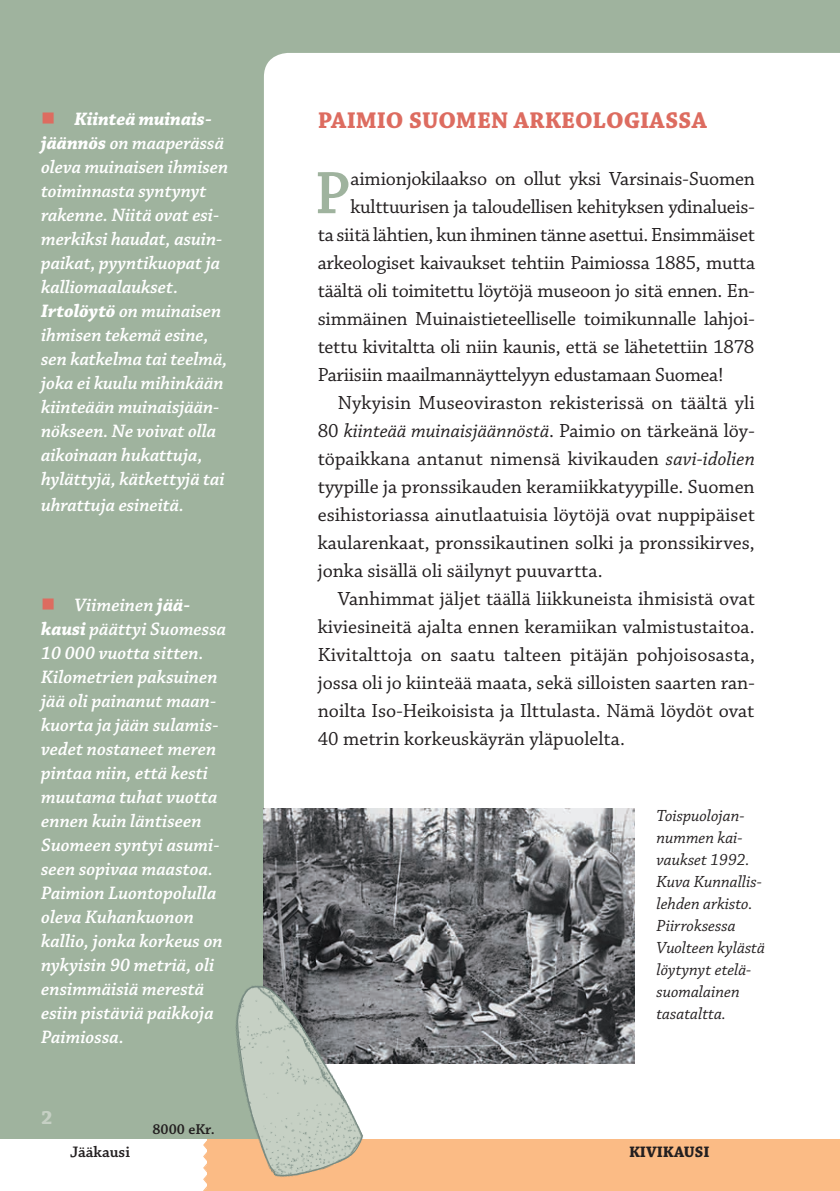
<style>
.page{position:relative;width:840px;height:1191px;background:#fff}
.page>*{position:absolute;margin:0;border:0;box-sizing:border-box;transform-origin:0 0}
.t1{font:600 63px "Chaparral Pro";color:#9fb39e}
.t2{font:700 24px "Chaparral Pro";color:#dd6c60}
.t3{font:20px "Chaparral Pro";color:#231f20}
.t4{font:italic 20px "Chaparral Pro";color:#231f20}
.t5{font:700 20px "Chaparral Pro";color:#c6d0c4}
.t6{font:italic 600 19px/24px "Chaparral Pro";color:#fff}
.t7{font:italic 600 19px/24px "Chaparral Pro";letter-spacing:-.035em;color:#fff}
.t8{font:italic 17px/22px "Chaparral Pro";color:#231f20}
.t9{font:700 16px "Chaparral Pro";color:#231f20}
.t10{font:600 16px "Chaparral Pro";color:#231f20}
.t11{font:600 15px "Chaparral Pro";color:#231f20}
.s1{color:#dd6c60}
.s2{font-weight:700}
.s3{font-style:normal}
.s4{font-style:italic}
</style>
<div class="page">
<div style="left:0;top:0;width:839px;height:1191px;background:#9fb39e"></div>
<div style="left:264px;top:53px;width:575px;height:1086px;background:#fff"></div>
<div style="left:0;top:1139px;width:219px;height:52px;background:#fff"></div>
<div style="left:207px;top:1139px;width:632px;height:52px;background:#fbbb85"></div>
<svg style="left:203px;top:1140px;width:4px;height:51px"></svg>
<img style="left:264px;top:808px;width:370px;height:255px">
<img style="left:235px;top:974px;width:140px;height:203px">
<p class="t7" style="left:41px;top:108px;width:189px"><span class="s1">■</span> <span class="s2">Kiinteä muinais&shy;jäännös</span> on maaperässä oleva muinaisen ihmisen toiminnasta syntynyt rakenne. Niitä ovat esi&shy;merkiksi haudat, asuin&shy;paikat, pyyntikuopat ja kalliomaalaukset.<br><span class="s2">Irtolöytö</span> on muinaisen ihmisen tekemä esine, sen katkelma tai teelmä, joka ei kuulu mihinkään kiinteään muinaisjään&shy;nökseen. Ne voivat olla aikoinaan hukattuja, hylättyjä, kätkettyjä tai</p>
<p class="t6" style="left:41px;top:494px;width:144px">uhrattuja esineitä.</p>
<p class="t6" style="left:41px;top:593px;width:186px"><span class="s1">■</span> Viimeinen <span class="s2">jää&shy;kausi</span> päättyi Suomessa<br>10 000 vuotta sitten.<br>Kilometrien paksuinen jää oli painanut maan&shy;kuorta ja jään sulamis&shy;vedet nostaneet meren pintaa niin, että kesti muutama tuhat vuotta ennen kuin läntiseen<br>Suomeen syntyi asumi&shy;seen sopivaa maastoa.<br>Paimion Luontopolulla oleva Kuhankuonon kallio, jonka korkeus on nykyisin 90 metriä, oli ensimmäisiä merestä esiin pistäviä paikkoja<br>Paimiossa.</p>
<p class="t5" style="left:41px;top:1105px;width:13px">2</p>
<p class="t10" style="left:70px;top:1143px;width:61px">Jääkausi</p>
<p class="t11" style="left:152px;top:1120px;width:64px">8000 eKr.</p>
<p class="t2" style="left:317px;top:107px;width:390px">PAIMIO SUOMEN ARKEOLOGIASSA</p>
<h1 class="t1" style="left:314px;top:157px;width:38px">P</h1>
<p class="t3" style="left:350px;top:168px;width:405px">aimionjokilaakso on ollut yksi Varsinais-Suomen</p>
<p class="t3" style="left:350px;top:196px;width:405px">kulttuurisen ja taloudellisen kehityksen ydinalueis-</p>
<p class="t3" style="left:317px;top:224px;width:438px">ta siitä lähtien, kun ihminen tänne asettui. Ensimmäiset</p>
<p class="t3" style="left:317px;top:252px;width:438px">arkeologiset kaivaukset tehtiin Paimiossa 1885, mutta</p>
<p class="t3" style="left:317px;top:280px;width:438px">täältä oli toimitettu löytöjä museoon jo sitä ennen. En-</p>
<p class="t3" style="left:317px;top:308px;width:438px">simmäinen Muinaistieteelliselle toimikunnalle lahjoi-</p>
<p class="t3" style="left:317px;top:336px;width:438px">tettu kivitaltta oli niin kaunis, että se lähetettiin 1878</p>
<p class="t3" style="left:317px;top:364px;width:407px">Pariisiin maailmannäyttelyyn edustamaan Suomea!</p>
<p class="t3" style="left:337px;top:392px;width:418px">Nykyisin Museoviraston rekisterissä on täältä yli</p>
<p class="t4" style="left:317px;top:420px;width:438px"><span class="s3">80</span> kiinteää muinaisjäännöstä<span class="s3">. Paimio on tärkeänä löy-</span></p>
<p class="t3" style="left:317px;top:448px;width:438px">töpaikkana antanut nimensä kivikauden <span class="s4">savi-idolien</span></p>
<p class="t3" style="left:317px;top:476px;width:438px">tyypille ja pronssikauden keramiikkatyypille. Suomen</p>
<p class="t3" style="left:317px;top:504px;width:438px">esihistoriassa ainutlaatuisia löytöjä ovat nuppipäiset</p>
<p class="t3" style="left:317px;top:532px;width:438px">kaularenkaat, pronssikautinen solki ja pronssikirves,</p>
<p class="t3" style="left:317px;top:560px;width:286px">jonka sisällä oli säilynyt puuvartta.</p>
<p class="t3" style="left:337px;top:588px;width:418px">Vanhimmat jäljet täällä liikkuneista ihmisistä ovat</p>
<p class="t3" style="left:317px;top:616px;width:438px">kiviesineitä ajalta ennen keramiikan valmistustaitoa.</p>
<p class="t3" style="left:317px;top:644px;width:438px">Kivitalttoja on saatu talteen pitäjän pohjoisosasta,</p>
<p class="t3" style="left:317px;top:672px;width:438px">jossa oli jo kiinteää maata, sekä silloisten saarten ran-</p>
<p class="t3" style="left:317px;top:700px;width:438px">noilta Iso-Heikoisista ja Ilttulasta. Nämä löydöt ovat</p>
<p class="t3" style="left:317px;top:728px;width:308px">40 metrin korkeuskäyrän yläpuolelta.</p>
<p class="t8" style="left:656px;top:805px;width:110px">Toispuolojan&shy;nummen kai&shy;vaukset 1992.<br>Kuva Kunnallis&shy;lehden arkisto.<br>Piirroksessa<br>Vuolteen kylästä löytynyt etelä&shy;suomalainen tasataltta.</p>
<p class="t9" style="left:628px;top:1142px;width:82px">KIVIKAUSI</p>
</div>
